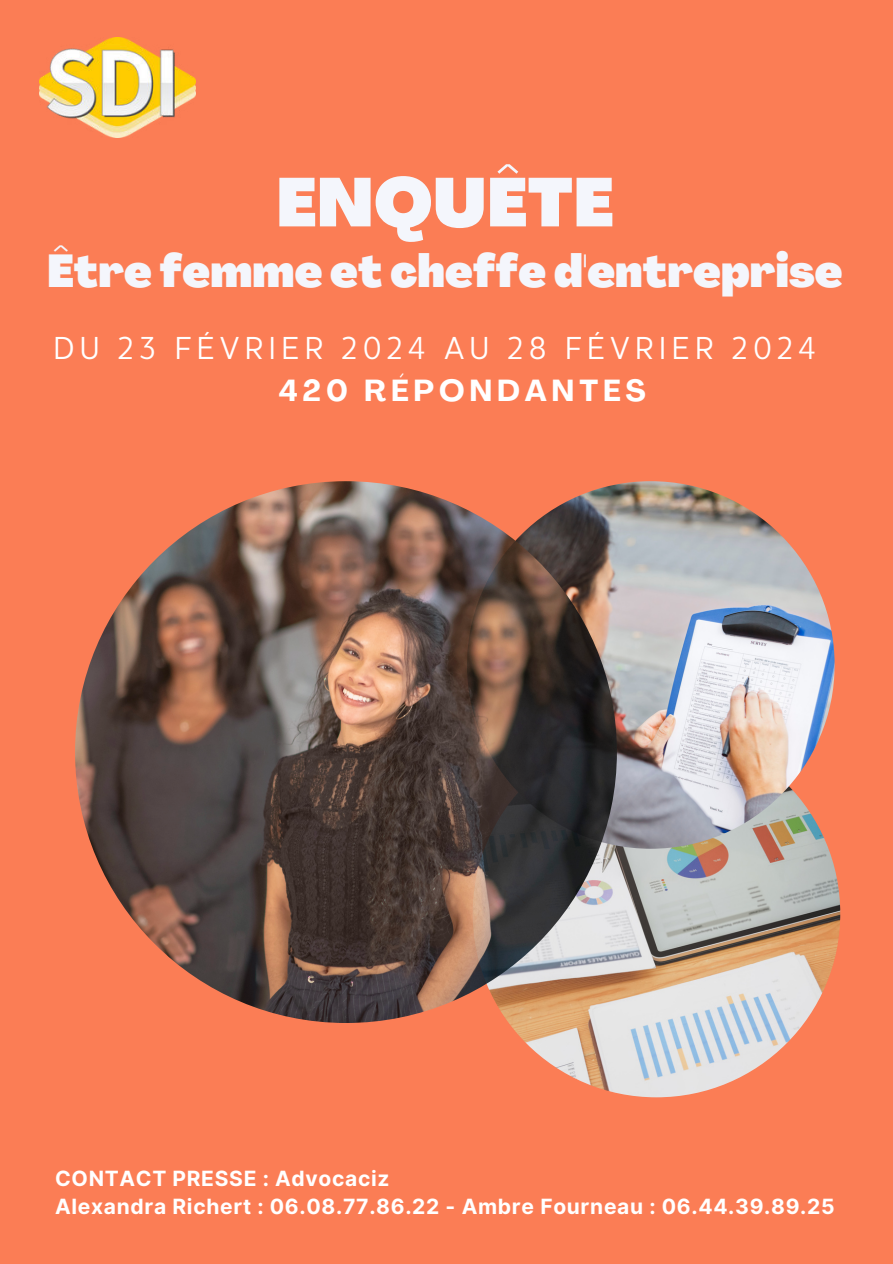
<style>
.page{position:relative;width:893px;height:1264px;background:#fff}
.page>*{position:absolute;margin:0;border:0;box-sizing:border-box;transform-origin:0 0}
.t1{font:900 67.5px "Agrandir";color:#f4f6fc}
.t2{font:900 45.3px "Agrandir";color:#f4f6fc}
.t3{font:31.5px "Eastman Grotesque";letter-spacing:.16em;color:#fff}
.t4{font:700 30px "Agrandir";letter-spacing:.16em;color:#fff}
.t5{font:700 21px/28.2px "Inter";letter-spacing:.03em;color:#fff}
</style>
<div class="page">
<div style="left:0;top:0;width:892px;height:1263px;background:#fb7d55"></div>
<img style="left:472px;top:729px;width:368px;height:368px;border-radius:50%">
<img style="left:467px;top:481px;width:367px;height:367px;border-radius:50%">
<img style="left:75px;top:481px;width:542px;height:541px;border-radius:50%">
<img style="left:39px;top:37px;width:156px;height:100px">
<h1 class="t1" style="left:276px;top:159px;width:339px">ENQUÊTE</h1>
<h2 class="t2" style="left:47px;top:242px;width:797px">Être femme et cheffe d'entreprise</h2>
<h3 class="t3" style="left:53px;top:326px;width:764px">DU 23 FÉVRIER 2024 AU 28 FÉVRIER 2024</h3>
<h3 class="t4" style="left:278px;top:372px;width:368px">420 RÉPONDANTES</h3>
<p class="t5" style="left:55px;top:1164px;width:781px">CONTACT PRESSE : Advocaciz<br>Alexandra Richert : 06.08.77.86.22 - Ambre Fourneau : 06.44.39.89.25</p>
</div>
